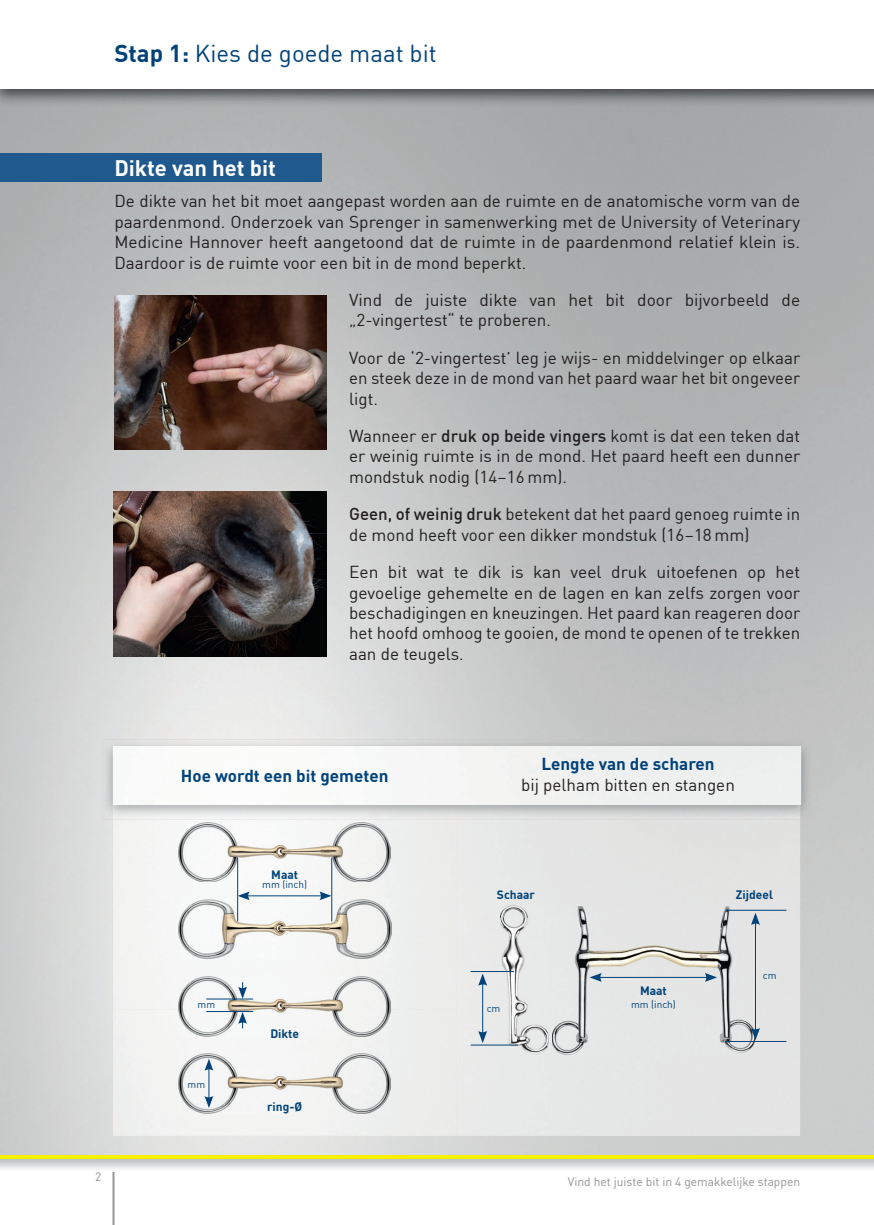
<style>
.page{position:relative;width:874px;height:1225px;background:#fff}
.page>*{position:absolute;margin:0;border:0;box-sizing:border-box;transform-origin:0 0}
.t1{font:24px "DIN Pro";color:#004279}
.t2{font:700 22px "DIN Pro";color:#fff}
.t3{font:17px/20.4px "DIN Pro";color:#231f20;text-align:justify}
.t4{font:700 17px "DIN Pro";color:#004279}
.t5{font:12px "DIN Pro";color:#939598}
.t6{font:700 12px "DIN Pro";color:#004279}
.t7{font:10px "DIN Pro";color:#004279}
.s1{font-weight:700}
.s2{font-weight:500}
</style>
<div class="page">
<hr style="left:112px;top:1172px;width:2px;height:53px;background:#939598">
<svg style="left:0;top:1155px;width:873px;height:4px;background:#fdf005"></svg>
<img style="left:0;top:107px;width:873px;height:1048px">
<img style="left:0;top:89px;width:873px;height:18px">
<img style="left:113px;top:491px;width:213px;height:165px">
<img style="left:114px;top:296px;width:212px;height:153px">
<div style="left:112px;top:819px;width:344px;height:317px;background:#f1f2f1"></div>
<div style="left:456px;top:819px;width:343px;height:127px;background:#e3e4e3"></div>
<div style="left:456px;top:946px;width:137px;height:190px;background:#e7eae8"></div>
<div style="left:731px;top:946px;width:68px;height:190px;background:#e3e4e4"></div>
<div style="left:593px;top:1054px;width:138px;height:82px;background:#e4e5e5"></div>
<div style="left:0;top:153px;width:321px;height:28px;background:#20598e"></div>
<img style="left:178px;top:822px;width:212px;height:60px">
<img style="left:178px;top:899px;width:213px;height:59px">
<img style="left:178px;top:976px;width:212px;height:60px">
<img style="left:178px;top:1053px;width:212px;height:60px">
<hr style="left:237px;top:857px;width:1px;height:64px;background:#004279">
<hr style="left:246px;top:895px;width:76px;height:1px;background:#004279">
<svg style="left:319px;top:891px;width:12px;height:9px"></svg>
<svg style="left:237px;top:891px;width:12px;height:9px"></svg>
<hr style="left:331px;top:857px;width:1px;height:64px;background:#004279">
<hr style="left:206px;top:998px;width:47px;height:1px;background:#004279">
<hr style="left:206px;top:1011px;width:47px;height:1px;background:#004279">
<svg style="left:238px;top:1011px;width:9px;height:17px"></svg>
<svg style="left:238px;top:982px;width:9px;height:16px"></svg>
<hr style="left:208px;top:1067px;width:1px;height:32px;background:#004279">
<svg style="left:204px;top:1058px;width:9px;height:12px"></svg>
<svg style="left:204px;top:1096px;width:9px;height:12px"></svg>
<img style="left:551px;top:906px;width:203px;height:148px">
<img style="left:499px;top:905px;width:49px;height:148px">
<hr style="left:598px;top:977px;width:109px;height:1px;background:#004279">
<svg style="left:704px;top:973px;width:12px;height:9px"></svg>
<svg style="left:589px;top:973px;width:12px;height:9px"></svg>
<hr style="left:725px;top:910px;width:61px;height:1px;background:#004279">
<hr style="left:725px;top:1041px;width:61px;height:1px;background:#004279">
<hr style="left:754px;top:921px;width:1px;height:110px;background:#004279">
<svg style="left:750px;top:912px;width:9px;height:13px"></svg>
<svg style="left:750px;top:1028px;width:9px;height:12px"></svg>
<hr style="left:470px;top:971px;width:44px;height:1px;background:#004279">
<hr style="left:470px;top:1044px;width:47px;height:1px;background:#004279">
<hr style="left:482px;top:982px;width:1px;height:52px;background:#004279">
<svg style="left:478px;top:973px;width:9px;height:12px"></svg>
<svg style="left:478px;top:1031px;width:9px;height:12px"></svg>
<img style="left:102px;top:739px;width:710px;height:80px">
<img style="left:112px;top:747px;width:687px;height:72px">
<div style="left:113px;top:747px;width:686px;height:57px;background:#f5f6f5"></div>
<h1 class="t1" style="left:114px;top:35px;width:324px"><span class="s1">Stap 1:</span> Kies de goede maat bit</h1>
<p class="t2" style="left:114px;top:150px;width:163px">Dikte van het bit</p>
<p class="t3" style="left:114px;top:190px;width:687px">De dikte van het bit moet aangepast worden aan de ruimte en de anatomische vorm van de paardenmond. Onderzoek van Sprenger in samenwerking met de University of Veterinary Medicine Hannover heeft aangetoond dat de ruimte in de paardenmond relatief klein is.<br>Daardoor is de ruimte voor een bit in de mond beperkt.</p>
<p class="t3" style="left:349px;top:288px;width:452px">Vind de juiste dikte van het bit door bijvorbeeld de „2-vingertest“ te proberen.</p>
<p class="t3" style="left:349px;top:346px;width:452px">Voor de ‘2-vingertest’ leg je wijs- en middelvinger op elkaar en steek deze in de mond van het paard waar het bit ongeveer ligt.</p>
<p class="t3" style="left:349px;top:424px;width:452px">Wanneer er <span class="s2">druk op beide vingers</span> komt is dat een teken dat er weinig ruimte is in de mond. Het paard heeft een dunner mondstuk nodig (14–16 mm).</p>
<p class="t3" style="left:349px;top:503px;width:452px"><span class="s2">Geen, of weinig druk</span> betekent dat het paard genoeg ruimte in de mond heeft voor een dikker mondstuk (16–18 mm)</p>
<p class="t3" style="left:349px;top:561px;width:452px">Een bit wat te dik is kan veel druk uitoefenen op het gevoelige gehemelte en de lagen en kan zelfs zorgen voor beschadigingen en kneuzingen. Het paard kan reageren door het hoofd omhoog te gooien, de mond te openen of te trekken aan de teugels.</p>
<p class="t5" style="left:95px;top:1167px;width:8px">2</p>
<p class="t4" style="left:181px;top:762px;width:209px">Hoe wordt een bit gemeten</p>
<p class="t7" style="left:197px;top:996px;width:19px">mm</p>
<p class="t7" style="left:187px;top:1076px;width:19px">mm</p>
<p class="t6" style="left:271px;top:865px;width:28px">Maat</p>
<p class="t7" style="left:262px;top:876px;width:46px">mm (inch)</p>
<p class="t6" style="left:270px;top:1024px;width:30px">Dikte</p>
<p class="t6" style="left:267px;top:1097px;width:37px">ring-Ø</p>
<p class="t4" style="left:541px;top:751px;width:175px">Lengte van de scharen</p>
<p class="t3" style="left:521px;top:773px;width:215px">bij pelham bitten en stangen</p>
<p class="t6" style="left:496px;top:885px;width:40px">Schaar</p>
<p class="t6" style="left:735px;top:885px;width:38px">Zijdeel</p>
<p class="t7" style="left:486px;top:1000px;width:15px">cm</p>
<p class="t6" style="left:639px;top:981px;width:28px">Maat</p>
<p class="t7" style="left:630px;top:997px;width:46px">mm (inch)</p>
<p class="t7" style="left:762px;top:967px;width:15px">cm</p>
<p class="t5" style="left:567px;top:1172px;width:234px">Vind het juiste bit in 4 gemakkelijke stappen</p>
</div>
